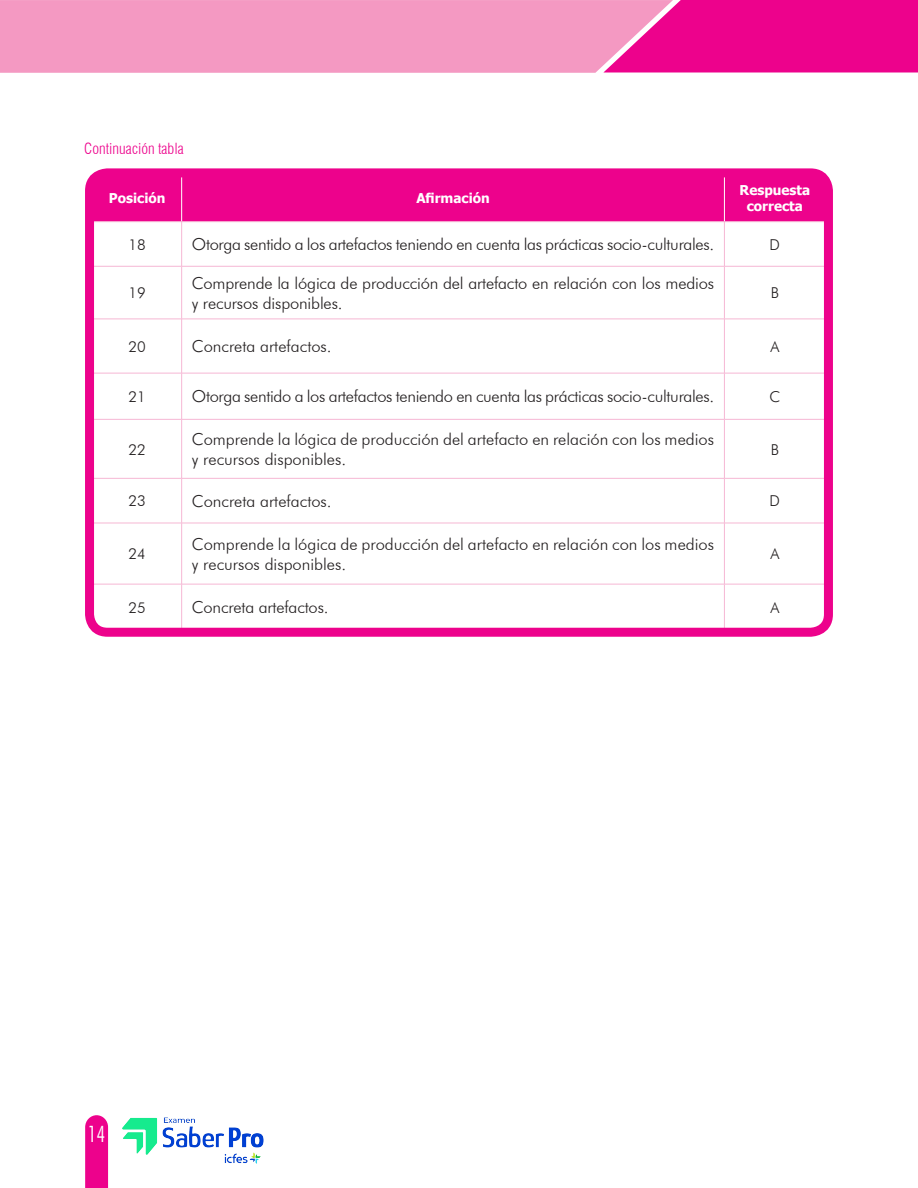
<style>
.page{position:relative;width:918px;height:1188px;background:#fff}
.page>*{position:absolute;margin:0;border:0;box-sizing:border-box;transform-origin:0 0}
.t1{font:300 condensed 22.5px "Futura BT";color:#fff}
.texco_corrido{font:300 16.5px/19.5px "Futura BT";letter-spacing:-.01em;color:#231f20}
.texco_corrido-2{font:300 15px "Futura BT";color:#231f20}
.Corrido_TABLAS{font:300 condensed 15px "Swiss 721 BT";color:#ed028c}
.SUBTITULO{font:700 13.5px "Tahoma";color:#fff}
</style>
<div class="page">
<svg style="left:85px;top:1115px;width:23px;height:73px;background:#ed0d91"></svg>
<div style="left:673px;top:0;width:245px;height:73px;background:#ed028c"></div>
<svg style="left:0;top:0;width:673px;height:73px;background:#f394c0"></svg>
<div style="left:95px;top:178px;width:728px;height:43px;background:#ed028c"></div>
<hr style="left:181px;top:174px;width:1px;height:48px;background:#fff">
<hr style="left:724px;top:174px;width:1px;height:48px;background:#fff">
<hr style="left:93px;top:221px;width:89px;height:1px;background:#f6b7d4">
<hr style="left:182px;top:221px;width:542px;height:1px;background:#f6b7d4">
<hr style="left:181px;top:222px;width:1px;height:44px;background:#f6b7d4">
<hr style="left:724px;top:221px;width:101px;height:1px;background:#f6b7d4">
<hr style="left:724px;top:222px;width:1px;height:44px;background:#f6b7d4">
<hr style="left:93px;top:266px;width:89px;height:1px;background:#f6b7d4">
<hr style="left:182px;top:266px;width:542px;height:1px;background:#f6b7d4">
<hr style="left:724px;top:266px;width:101px;height:1px;background:#f6b7d4">
<hr style="left:93px;top:373px;width:89px;height:1px;background:#f6b7d4">
<hr style="left:182px;top:373px;width:542px;height:1px;background:#f6b7d4">
<hr style="left:181px;top:373px;width:1px;height:46px;background:#f6b7d4">
<hr style="left:724px;top:373px;width:101px;height:1px;background:#f6b7d4">
<hr style="left:724px;top:373px;width:1px;height:46px;background:#f6b7d4">
<hr style="left:93px;top:419px;width:89px;height:1px;background:#f6b7d4">
<hr style="left:182px;top:419px;width:542px;height:1px;background:#f6b7d4">
<hr style="left:181px;top:420px;width:1px;height:58px;background:#f6b7d4">
<hr style="left:724px;top:419px;width:101px;height:1px;background:#f6b7d4">
<hr style="left:724px;top:420px;width:1px;height:58px;background:#f6b7d4">
<hr style="left:93px;top:478px;width:89px;height:1px;background:#f6b7d4">
<hr style="left:182px;top:478px;width:542px;height:1px;background:#f6b7d4">
<hr style="left:181px;top:479px;width:1px;height:44px;background:#f6b7d4">
<hr style="left:724px;top:478px;width:101px;height:1px;background:#f6b7d4">
<hr style="left:724px;top:479px;width:1px;height:44px;background:#f6b7d4">
<hr style="left:93px;top:523px;width:89px;height:1px;background:#f6b7d4">
<hr style="left:182px;top:523px;width:542px;height:1px;background:#f6b7d4">
<hr style="left:181px;top:523px;width:1px;height:61px;background:#f6b7d4">
<hr style="left:724px;top:523px;width:101px;height:1px;background:#f6b7d4">
<hr style="left:724px;top:523px;width:1px;height:61px;background:#f6b7d4">
<hr style="left:93px;top:584px;width:89px;height:1px;background:#f6b7d4">
<hr style="left:182px;top:584px;width:542px;height:1px;background:#f6b7d4">
<hr style="left:181px;top:584px;width:1px;height:46px;background:#f6b7d4">
<hr style="left:724px;top:584px;width:101px;height:1px;background:#f6b7d4">
<hr style="left:724px;top:584px;width:1px;height:46px;background:#f6b7d4">
<hr style="left:181px;top:266px;width:1px;height:53px;background:#f6b7d4">
<hr style="left:724px;top:266px;width:1px;height:53px;background:#f6b7d4">
<hr style="left:93px;top:319px;width:89px;height:1px;background:#f6b7d4">
<hr style="left:182px;top:319px;width:542px;height:1px;background:#f6b7d4">
<hr style="left:181px;top:319px;width:1px;height:54px;background:#f6b7d4">
<hr style="left:724px;top:319px;width:101px;height:1px;background:#f6b7d4">
<hr style="left:724px;top:319px;width:1px;height:54px;background:#f6b7d4">
<div style="left:85px;top:168px;width:748px;height:469px;border:9px solid #ed028c;border-radius:18px"></div>
<img style="left:123px;top:1117px;width:140px;height:46px">
<p class="Corrido_TABLAS" style="left:84px;top:139px;width:101px">Continuación tabla</p>
<p class="SUBTITULO" style="left:109px;top:189px;width:58px">Posición</p>
<p class="SUBTITULO" style="left:416px;top:189px;width:75px">Afirmación</p>
<p class="SUBTITULO" style="left:740px;top:180px;width:72px">Respuesta</p>
<p class="SUBTITULO" style="left:747px;top:197px;width:57px">correcta</p>
<p class="texco_corrido-2" style="left:129px;top:235px;width:19px">18</p>
<p class="texco_corrido" style="left:192px;top:235px;width:524px">Otorga sentido a los artefactos teniendo en cuenta las prácticas socio-culturales.</p>
<p class="texco_corrido-2" style="left:770px;top:235px;width:12px">D</p>
<p class="texco_corrido-2" style="left:129px;top:284px;width:19px">19</p>
<p class="texco_corrido" style="left:192px;top:273px;width:524px">Comprende la lógica de producción del artefacto en relación con los medios y recursos disponibles.</p>
<p class="texco_corrido-2" style="left:771px;top:284px;width:10px">B</p>
<p class="texco_corrido-2" style="left:129px;top:337px;width:19px">20</p>
<p class="texco_corrido" style="left:192px;top:337px;width:141px">Concreta artefactos.</p>
<p class="texco_corrido-2" style="left:770px;top:337px;width:10px">A</p>
<p class="texco_corrido-2" style="left:129px;top:387px;width:19px">21</p>
<p class="texco_corrido" style="left:192px;top:387px;width:524px">Otorga sentido a los artefactos teniendo en cuenta las prácticas socio-culturales.</p>
<p class="texco_corrido-2" style="left:769px;top:387px;width:12px">C</p>
<p class="texco_corrido-2" style="left:129px;top:440px;width:19px">22</p>
<p class="texco_corrido" style="left:192px;top:430px;width:524px">Comprende la lógica de producción del artefacto en relación con los medios y recursos disponibles.</p>
<p class="texco_corrido-2" style="left:771px;top:440px;width:10px">B</p>
<p class="texco_corrido-2" style="left:129px;top:492px;width:19px">23</p>
<p class="texco_corrido" style="left:192px;top:491px;width:141px">Concreta artefactos.</p>
<p class="texco_corrido-2" style="left:770px;top:492px;width:12px">D</p>
<p class="texco_corrido-2" style="left:129px;top:545px;width:19px">24</p>
<p class="texco_corrido" style="left:192px;top:534px;width:524px">Comprende la lógica de producción del artefacto en relación con los medios y recursos disponibles.</p>
<p class="texco_corrido-2" style="left:770px;top:545px;width:10px">A</p>
<p class="texco_corrido-2" style="left:129px;top:598px;width:19px">25</p>
<p class="texco_corrido" style="left:192px;top:598px;width:138px">Concreta artefactos.</p>
<p class="texco_corrido-2" style="left:770px;top:598px;width:10px">A</p>
<h1 class="t1" style="left:88px;top:1120px;width:19px">14</h1>
</div>
